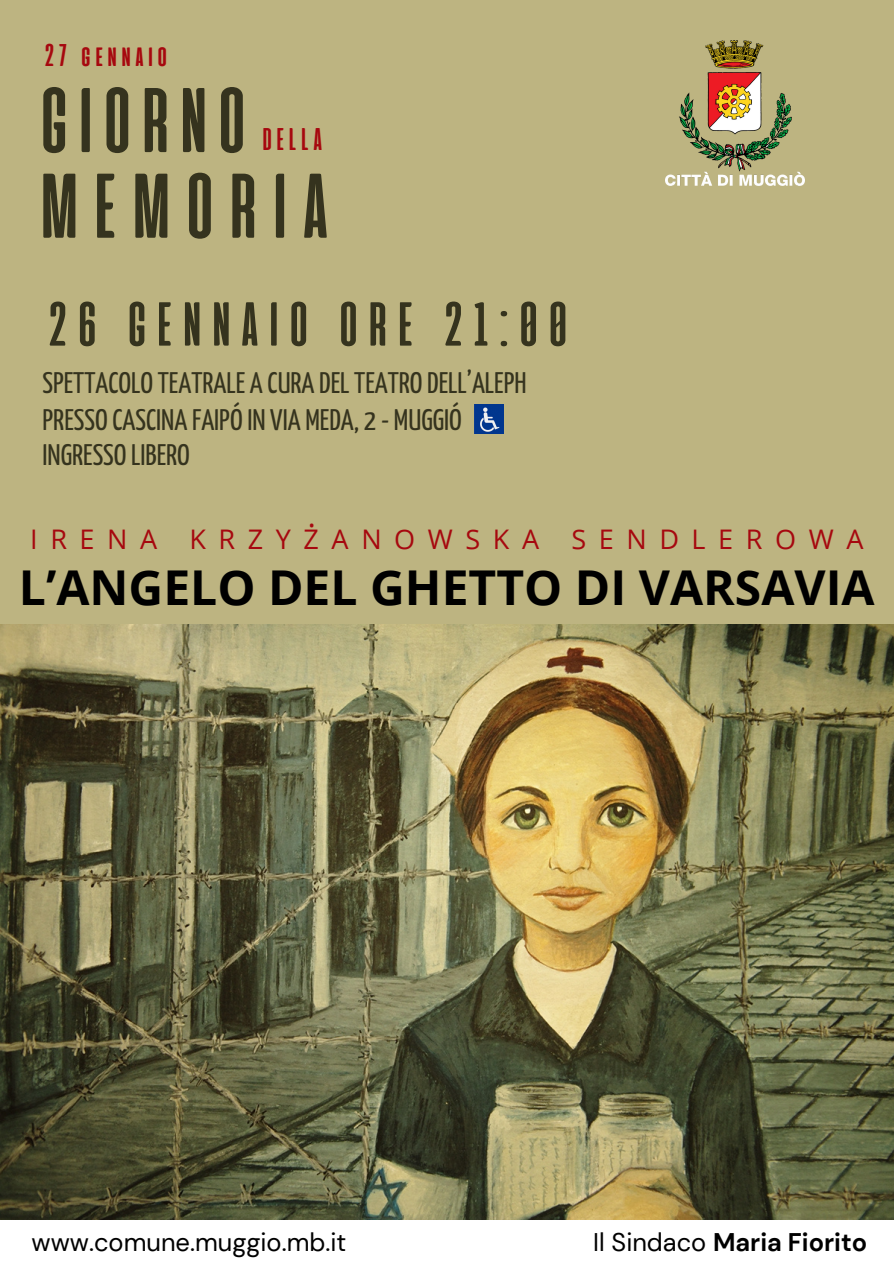
<style>
.page{position:relative;width:894px;height:1264px;background:#fff}
.page>*{position:absolute;margin:0;border:0;box-sizing:border-box;transform-origin:0 0}
.t1{font:700 91.5px "Alienscows";letter-spacing:-.02em;color:#35331e}
.t2{font:700 61.95px "Alienscows";letter-spacing:-.02em;color:#35331e}
.t3{font:700 48px "Open Sans";color:#000}
.t4{font:700 31.35px "Alienscows";letter-spacing:-.045em;color:#a6080f}
.t5{font:30px "Open Sans";color:#a6080f}
.t6{font:29.7px "Yanone Kaffeesatz";color:#35331e}
.t7{font:27px "Open Sans";letter-spacing:.465em;color:#a6080f}
.t8{font:25.5px "DM Sans";color:#000}
.t9{font:700 25.5px "DM Sans";color:#000}
.s1{font-weight:400}
</style>
<div class="page">
<div style="left:0;top:0;width:893px;height:1263px;background:#bdb481"></div>
<div style="left:0;top:1219px;width:893px;height:44px;background:#fff"></div>
<img style="left:0;top:624px;width:893px;height:595px">
<img style="left:665px;top:40px;width:139px;height:145px">
<img style="left:474px;top:404px;width:29px;height:29px">
<p class="t4" style="left:42px;top:37px;width:130px">27 gennaio</p>
<p class="t1" style="left:31px;top:67px;width:224px">GIORNO</p>
<p class="t1" style="left:31px;top:153px;width:307px">MEMORIA</p>
<p class="t4" style="left:259px;top:121px;width:67px">DELLA</p>
<p class="t2" style="left:42px;top:288px;width:532px">26 GENNAIO ORE 21:00</p>
<p class="t6" style="left:42px;top:371px;width:485px">SPETTACOLO TEATRALE A CURA DEL TEATRO DELL’ALEPH</p>
<p class="t6" style="left:43px;top:408px;width:421px">PRESSO CASCINA FAIPÓ IN VIA MEDA, 2 - MUGGIÓ</p>
<p class="t6" style="left:42px;top:443px;width:149px">INGRESSO LIBERO</p>
<p class="t5" style="left:308px;top:495px;width:9px">.</p>
<p class="t7" style="left:30px;top:520px;width:834px">IRENA KRZYZANOWSKA SENDLEROWA</p>
<p class="t3" style="left:19px;top:554px;width:857px">L’ANGELO DEL GHETTO DI VARSAVIA</p>
<p class="t8" style="left:32px;top:1225px;width:316px">www.comune.muggio.mb.it</p>
<p class="t9" style="left:593px;top:1225px;width:275px"><span class="s1">Il Sindaco</span> Maria Fiorito</p>
</div>
